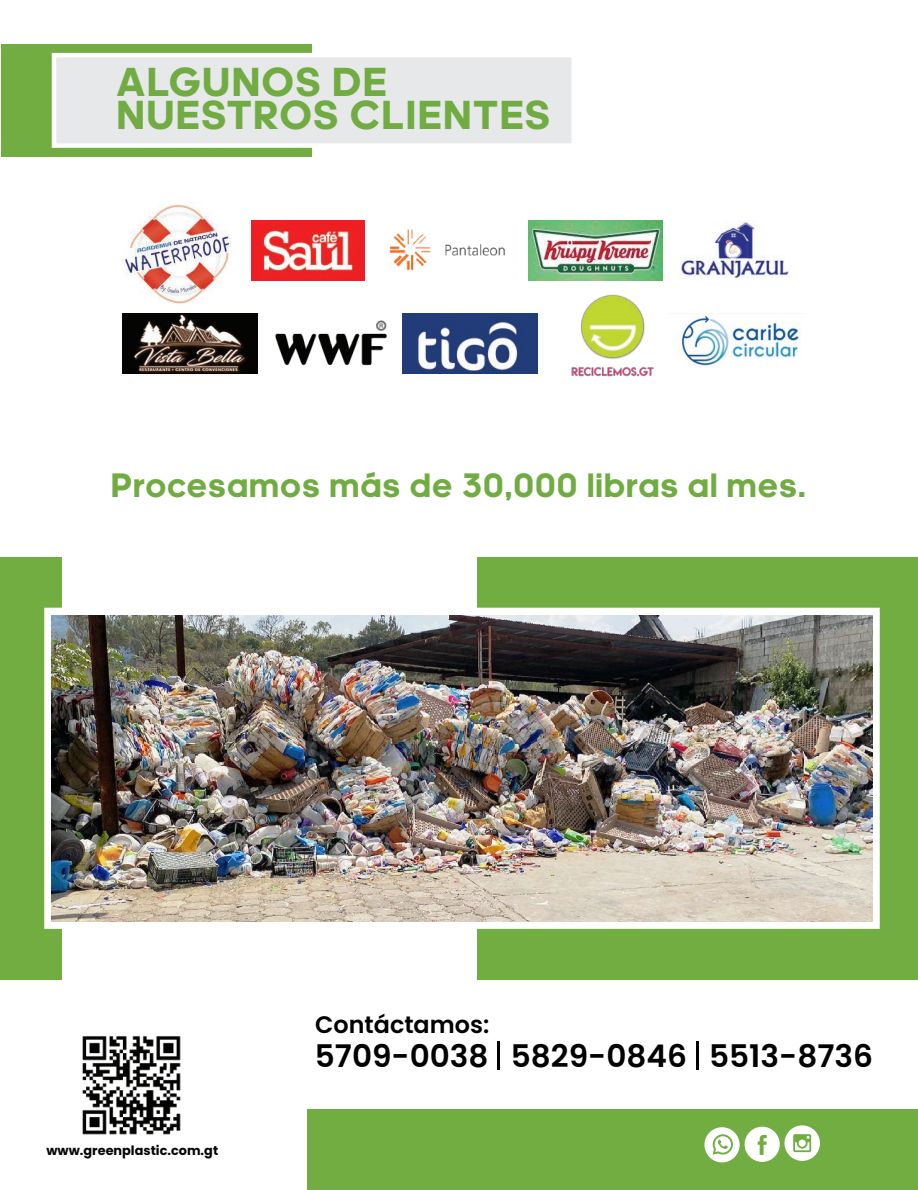
<style>
.page{position:relative;width:918px;height:1190px;background:#fff}
.page>*{position:absolute;margin:0;border:0;box-sizing:border-box;transform-origin:0 0}
.t1{font:700 41.1px/32.8px "adineue PRO";letter-spacing:.05em;color:#71ac42}
.t2{font:700 34.35px "adineue PRO";letter-spacing:.05em;color:#71ac42}
.t3{font:600 31.05px "Poppins";color:#000}
.t4{font:600 23.85px "Poppins";color:#000}
.t5{font:700 12.9px "Poppins";color:#050504}
</style>
<div class="page">
<div style="left:477px;top:556px;width:441px;height:423px;background:#72ad42"></div>
<div style="left:0;top:557px;width:62px;height:423px;background:#72ad42"></div>
<hr style="left:497px;top:1041px;width:3px;height:28px;background:#000">
<hr style="left:696px;top:1041px;width:3px;height:28px;background:#000">
<div style="left:308px;top:1109px;width:610px;height:81px;background:#72ad42"></div>
<svg style="left:704px;top:1125px;width:116px;height:37px"></svg>
<div style="left:2px;top:44px;width:310px;height:113px;background:#72ad42"></div>
<div style="left:54px;top:55px;width:520px;height:91px;background:#e7e8e9"></div>
<div style="left:52px;top:53px;width:524px;height:95px;border:4px solid #fff"></div>
<div style="left:44px;top:607px;width:836px;height:321px;border:15px solid #fff"></div>
<img style="left:52px;top:615px;width:820px;height:306px">
<img style="left:82px;top:1036px;width:99px;height:99px">
<img style="left:123px;top:203px;width:108px;height:101px">
<img style="left:251px;top:220px;width:113px;height:60px">
<img style="left:528px;top:220px;width:135px;height:61px">
<img style="left:122px;top:313px;width:135px;height:60px">
<img style="left:403px;top:313px;width:134px;height:60px">
<img style="left:275px;top:320px;width:112px;height:46px">
<img style="left:680px;top:222px;width:109px;height:57px">
<img style="left:389px;top:229px;width:116px;height:42px">
<img style="left:681px;top:315px;width:118px;height:51px">
<img style="left:560px;top:268px;width:103px;height:109px">
<p class="t1" style="left:117px;top:65px;width:434px">ALGUNOS DE<br>NUESTROS CLIENTES</p>
<p class="t2" style="left:111px;top:465px;width:696px">Procesamos más de 30,000 libras al mes.</p>
<p class="t4" style="left:315px;top:1010px;width:176px">Contáctamos:</p>
<p class="t5" style="left:47px;top:1143px;width:173px">www.greenplastic.com.gt</p>
<p class="t3" style="left:315px;top:1038px;width:560px">5709-0038 5829-0846 5513-8736</p>
</div>
